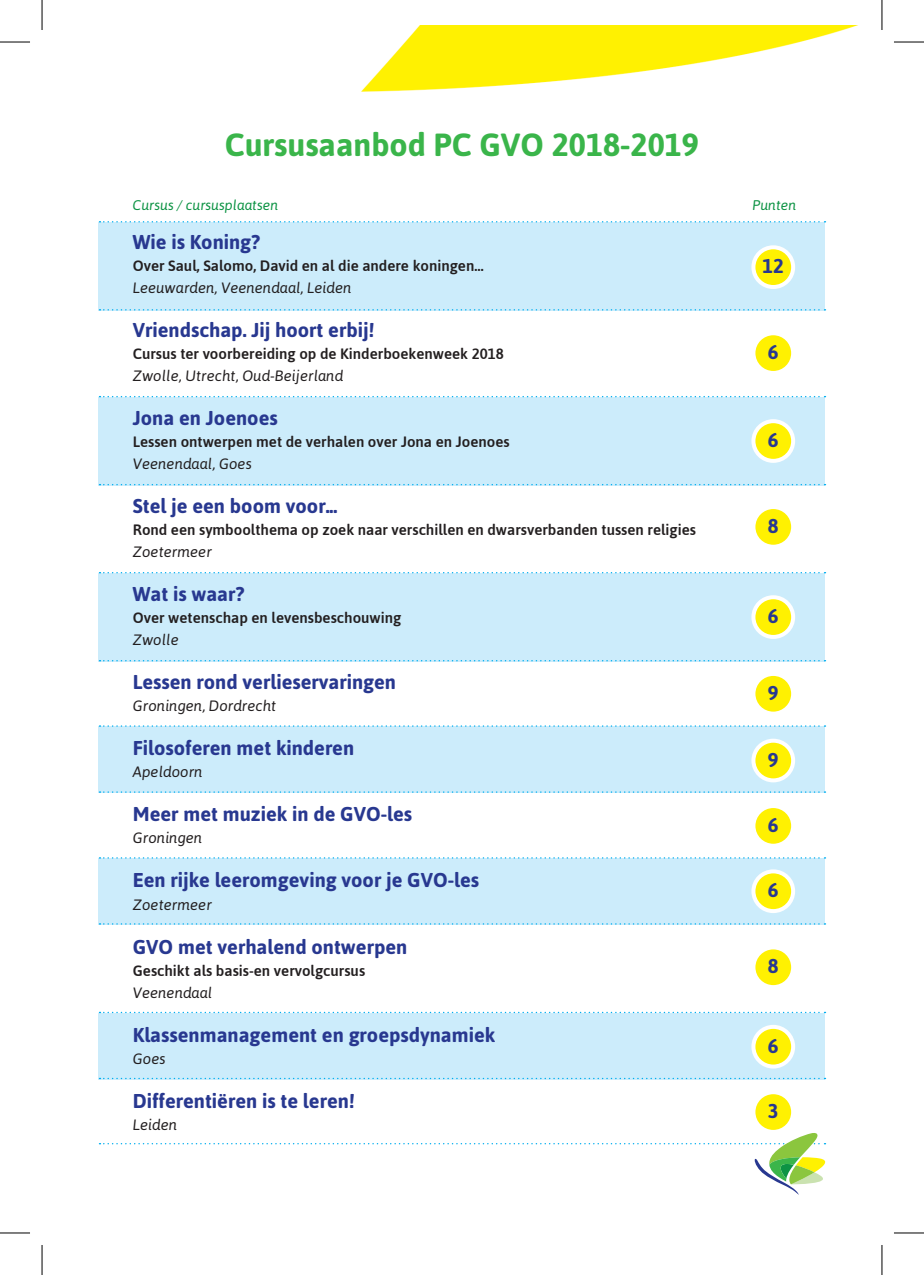
<style>
.page{position:relative;width:924px;height:1275px;background:#fff}
.page>*{position:absolute;margin:0;border:0;box-sizing:border-box;transform-origin:0 0}
.t1{font:700 32px "Asap";color:#3ab54a}
.t2{font:700 20px "Asap";color:#283890}
.t3{font:500 15px "Asap";color:#231f20}
.t4{font:italic 15px "Asap";color:#231f20}
.t5{font:italic 14px "Asap";color:#0d9344}
</style>
<div class="page">
<div style="left:99px;top:1013px;width:725px;height:66px;background:#ccecfb"></div>
<svg style="left:99px;top:1011px;width:726px;height:2px"></svg>
<svg style="left:99px;top:1077px;width:726px;height:2px"></svg>
<div style="left:99px;top:858px;width:725px;height:66px;background:#ccecfb"></div>
<svg style="left:99px;top:857px;width:726px;height:1px"></svg>
<svg style="left:99px;top:923px;width:726px;height:1px"></svg>
<div style="left:99px;top:222px;width:725px;height:88px;background:#ccecfb"></div>
<div style="left:99px;top:397px;width:725px;height:88px;background:#ccecfb"></div>
<div style="left:99px;top:573px;width:725px;height:88px;background:#ccecfb"></div>
<div style="left:99px;top:726px;width:725px;height:66px;background:#ccecfb"></div>
<svg style="left:99px;top:221px;width:726px;height:1px"></svg>
<svg style="left:99px;top:309px;width:726px;height:1px"></svg>
<svg style="left:99px;top:396px;width:726px;height:1px"></svg>
<svg style="left:99px;top:484px;width:726px;height:1px"></svg>
<svg style="left:99px;top:572px;width:726px;height:1px"></svg>
<svg style="left:99px;top:660px;width:726px;height:1px"></svg>
<svg style="left:99px;top:725px;width:726px;height:2px"></svg>
<svg style="left:99px;top:791px;width:726px;height:2px"></svg>
<img style="left:361px;top:25px;width:522px;height:67px">
<div style="left:753px;top:247px;width:39px;height:40px;background:#fff101;border-radius:50%"></div>
<div style="left:751px;top:245px;width:43px;height:44px;border:4px solid #fff;border-radius:50%"></div>
<div style="left:753px;top:333px;width:39px;height:40px;background:#fff101;border-radius:50%"></div>
<div style="left:751px;top:331px;width:43px;height:44px;border:4px solid #fff;border-radius:50%"></div>
<div style="left:753px;top:507px;width:39px;height:40px;background:#fff101;border-radius:50%"></div>
<div style="left:751px;top:505px;width:43px;height:44px;border:4px solid #fff;border-radius:50%"></div>
<div style="left:753px;top:597px;width:39px;height:40px;background:#fff101;border-radius:50%"></div>
<div style="left:751px;top:595px;width:43px;height:44px;border:4px solid #fff;border-radius:50%"></div>
<div style="left:753px;top:674px;width:39px;height:39px;background:#fff101;border-radius:50%"></div>
<div style="left:751px;top:672px;width:43px;height:43px;border:4px solid #fff;border-radius:50%"></div>
<div style="left:753px;top:740px;width:39px;height:40px;background:#fff101;border-radius:50%"></div>
<div style="left:751px;top:738px;width:43px;height:44px;border:4px solid #fff;border-radius:50%"></div>
<div style="left:753px;top:806px;width:39px;height:39px;background:#fff101;border-radius:50%"></div>
<div style="left:751px;top:804px;width:43px;height:43px;border:4px solid #fff;border-radius:50%"></div>
<div style="left:753px;top:871px;width:39px;height:40px;background:#fff101;border-radius:50%"></div>
<div style="left:751px;top:869px;width:43px;height:44px;border:4px solid #fff;border-radius:50%"></div>
<div style="left:753px;top:947px;width:39px;height:40px;background:#fff101;border-radius:50%"></div>
<div style="left:751px;top:945px;width:43px;height:44px;border:4px solid #fff;border-radius:50%"></div>
<div style="left:753px;top:1027px;width:39px;height:39px;background:#fff101;border-radius:50%"></div>
<div style="left:751px;top:1025px;width:43px;height:43px;border:4px solid #fff;border-radius:50%"></div>
<div style="left:753px;top:1092px;width:39px;height:40px;background:#fff101;border-radius:50%"></div>
<div style="left:751px;top:1090px;width:43px;height:44px;border:4px solid #fff;border-radius:50%"></div>
<svg style="left:99px;top:1132px;width:728px;height:62px"></svg>
<div style="left:753px;top:421px;width:39px;height:40px;background:#fff101;border-radius:50%"></div>
<div style="left:751px;top:419px;width:43px;height:44px;border:4px solid #fff;border-radius:50%"></div>
<hr style="left:880px;top:0;width:2px;height:30px;background:#fff">
<hr style="left:0;top:42px;width:30px;height:1px;background:#000">
<hr style="left:893px;top:42px;width:30px;height:1px;background:#000">
<hr style="left:0;top:1232px;width:30px;height:1px;background:#000">
<hr style="left:893px;top:1232px;width:30px;height:1px;background:#000">
<hr style="left:42px;top:0;width:1px;height:30px;background:#000">
<hr style="left:42px;top:1245px;width:1px;height:30px;background:#000">
<hr style="left:881px;top:0;width:1px;height:30px;background:#000">
<hr style="left:881px;top:1245px;width:1px;height:30px;background:#000">
<p class="t1" style="left:225px;top:126px;width:475px">Cursusaanbod PC GVO 2018-2019</p>
<p class="t5" style="left:133px;top:197px;width:147px">Cursus / cursusplaatsen</p>
<p class="t5" style="left:752px;top:197px;width:45px">Punten</p>
<p class="t2" style="left:133px;top:231px;width:129px">Wie is Koning?</p>
<p class="t3" style="left:133px;top:256px;width:352px">Over Saul, Salomo, David en al die andere koningen…</p>
<p class="t4" style="left:133px;top:279px;width:220px">Leeuwarden, Veenendaal, Leiden</p>
<p class="t2" style="left:133px;top:319px;width:243px">Vriendschap. Jij hoort erbij!</p>
<p class="t3" style="left:133px;top:344px;width:372px">Cursus ter voorbereiding op de Kinderboekenweek 2018</p>
<p class="t4" style="left:133px;top:367px;width:212px">Zwolle, Utrecht, Oud-Beijerland</p>
<p class="t2" style="left:133px;top:407px;width:146px">Jona en Joenoes</p>
<p class="t3" style="left:133px;top:432px;width:378px">Lessen ontwerpen met de verhalen over Jona en Joenoes</p>
<p class="t4" style="left:133px;top:455px;width:120px">Veenendaal, Goes</p>
<p class="t2" style="left:133px;top:495px;width:206px">Stel je een boom voor...</p>
<p class="t3" style="left:133px;top:520px;width:564px">Rond een symboolthema op zoek naar verschillen en dwarsverbanden tussen religies</p>
<p class="t4" style="left:133px;top:543px;width:80px">Zoetermeer</p>
<p class="t2" style="left:133px;top:583px;width:113px">Wat is waar?</p>
<p class="t3" style="left:133px;top:608px;width:270px">Over wetenschap en levensbeschouwing</p>
<p class="t4" style="left:133px;top:631px;width:47px">Zwolle</p>
<p class="t2" style="left:133px;top:671px;width:265px">Lessen rond verlieservaringen</p>
<p class="t4" style="left:133px;top:697px;width:145px">Groningen, Dordrecht</p>
<p class="t2" style="left:133px;top:737px;width:223px">Filosoferen met kinderen</p>
<p class="t4" style="left:133px;top:763px;width:71px">Apeldoorn</p>
<p class="t2" style="left:133px;top:803px;width:280px">Meer met muziek in de GVO-les</p>
<p class="t4" style="left:133px;top:829px;width:71px">Groningen</p>
<p class="t2" style="left:133px;top:869px;width:347px">Een rijke leeromgeving voor je GVO-les</p>
<p class="t4" style="left:133px;top:895px;width:80px">Zoetermeer</p>
<p class="t2" style="left:133px;top:935px;width:276px">GVO met verhalend ontwerpen</p>
<p class="t3" style="left:133px;top:960px;width:234px">Geschikt als basis-en vervolgcursus</p>
<p class="t4" style="left:133px;top:983px;width:81px">Veenendaal</p>
<p class="t2" style="left:133px;top:1023px;width:364px">Klassenmanagement en groepsdynamiek</p>
<p class="t4" style="left:133px;top:1049px;width:34px">Goes</p>
<p class="t2" style="left:133px;top:1089px;width:223px">Differentiëren is te leren!</p>
<p class="t4" style="left:133px;top:1115px;width:46px">Leiden</p>
<p class="t2" style="left:762px;top:255px;width:23px">12</p>
<p class="t2" style="left:767px;top:341px;width:12px">6</p>
<p class="t2" style="left:767px;top:428px;width:12px">6</p>
<p class="t2" style="left:767px;top:514px;width:12px">8</p>
<p class="t2" style="left:767px;top:604px;width:12px">6</p>
<p class="t2" style="left:767px;top:681px;width:12px">9</p>
<p class="t2" style="left:767px;top:748px;width:12px">9</p>
<p class="t2" style="left:767px;top:813px;width:12px">6</p>
<p class="t2" style="left:767px;top:878px;width:12px">6</p>
<p class="t2" style="left:767px;top:954px;width:12px">8</p>
<p class="t2" style="left:767px;top:1034px;width:12px">6</p>
<p class="t2" style="left:767px;top:1099px;width:12px">3</p>
</div>
